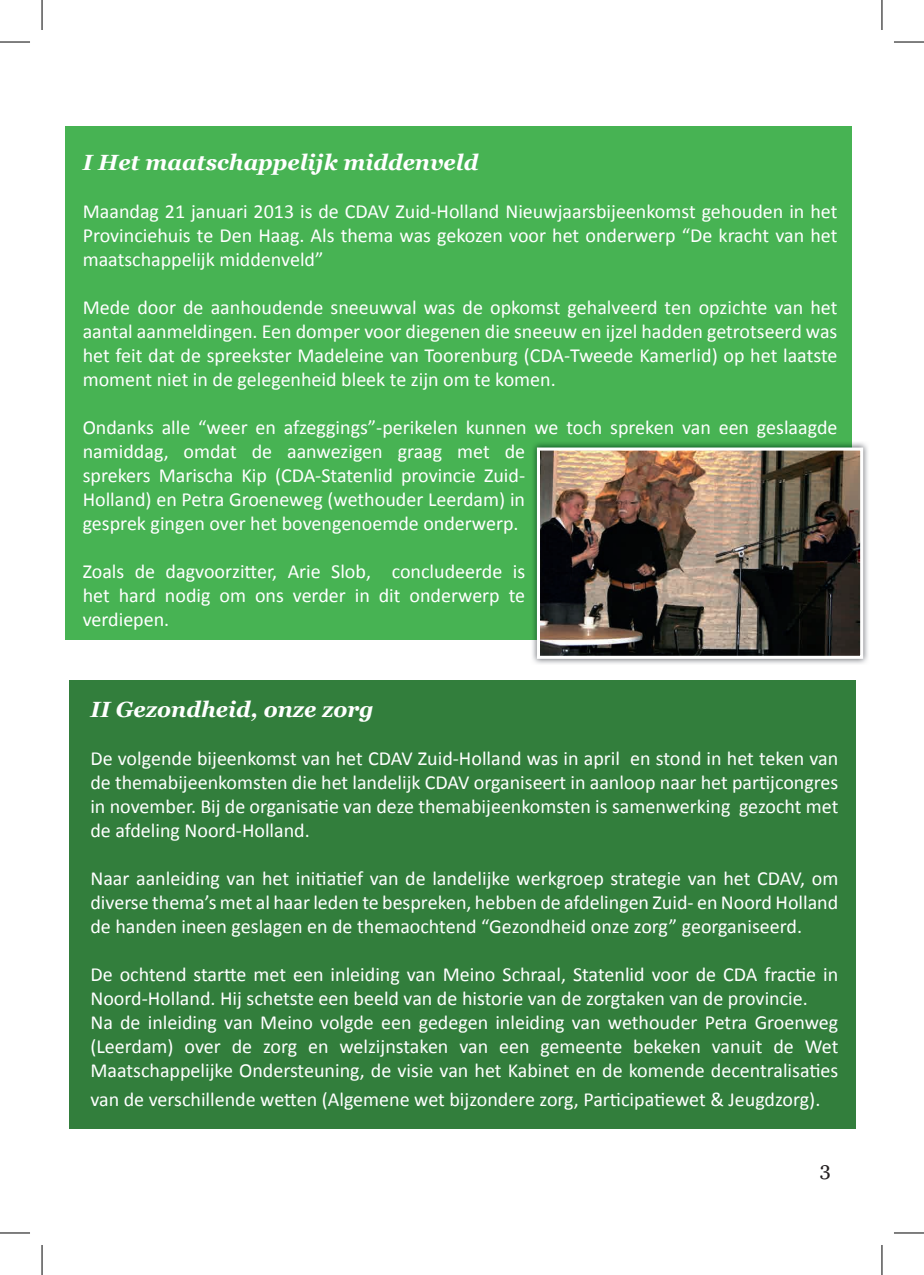
<style>
.page{position:relative;width:924px;height:1275px;background:#fff}
.page>*{position:absolute;margin:0;border:0;box-sizing:border-box;transform-origin:0 0}
.t1{font:italic 700 22px "Georgia";color:#fff}
.t2{font:20px/24px "Calibri";color:#fff;text-align:justify}
.t3{font:20px "Georgia";color:#231f20}
</style>
<div class="page">
<div style="left:70px;top:680px;width:785px;height:448px;background:#327e3c"></div>
<div style="left:65px;top:126px;width:786px;height:513px;background:#47b353"></div>
<img style="left:530px;top:441px;width:338px;height:223px">
<img style="left:530px;top:441px;width:321px;height:198px">
<img style="left:540px;top:451px;width:318px;height:204px">
<div style="left:536px;top:447px;width:326px;height:212px;border:3px solid #fff"></div>
<hr style="left:0;top:42px;width:30px;height:1px;background:#000">
<hr style="left:893px;top:42px;width:30px;height:1px;background:#000">
<hr style="left:0;top:1232px;width:30px;height:1px;background:#000">
<hr style="left:893px;top:1232px;width:30px;height:1px;background:#000">
<hr style="left:42px;top:0;width:1px;height:30px;background:#000">
<hr style="left:42px;top:1245px;width:1px;height:30px;background:#000">
<hr style="left:881px;top:0;width:1px;height:30px;background:#000">
<hr style="left:881px;top:1245px;width:1px;height:30px;background:#000">
<p class="t1" style="left:83px;top:148px;width:397px">I Het maatschappelijk middenveld</p>
<p class="t2" style="left:83px;top:199px;width:755px">Maandag 21 januari 2013 is de CDAV Zuid-Holland Nieuwjaarsbijeenkomst gehouden in het Provinciehuis te Den Haag. Als thema was gekozen voor het onderwerp “De kracht van het maatschappelijk middenveld”</p>
<p class="t2" style="left:83px;top:295px;width:756px">Mede door de aanhoudende sneeuwval was de opkomst gehalveerd ten opzichte van het aantal aanmeldingen. Een domper voor diegenen die sneeuw en ijzel hadden getrotseerd was het feit dat de spreekster Madeleine van Toorenburg (CDA-Tweede Kamerlid) op het laatste moment niet in de gelegenheid bleek te zijn om te komen.</p>
<p class="t2" style="left:83px;top:415px;width:755px;text-align:left">Ondanks alle “weer en afzeggings”-perikelen kunnen we toch spreken van een geslaagde namiddag, omdat de aanwezigen graag met de<br>sprekers Marischa Kip (CDA-Statenlid provincie Zuid-<br>Holland) en Petra Groeneweg (wethouder Leerdam) in<br>gesprek gingen over het bovengenoemde onderwerp.</p>
<p class="t2" style="left:83px;top:559px;width:444px">Zoals de dagvoorzitter, Arie Slob, concludeerde is het hard nodig om ons verder in dit onderwerp te verdiepen.</p>
<p class="t1" style="left:90px;top:695px;width:284px">II Gezondheid, onze zorg</p>
<p class="t2" style="left:90px;top:746px;width:749px">De volgende bijeenkomst van het CDAV Zuid-Holland was in april en stond in het teken van de themabijeenkomsten die het landelijk CDAV organiseert in aanloop naar het partijcongres in november. Bij de organisatie van deze themabijeenkomsten is samenwerking gezocht met de afdeling Noord-Holland.</p>
<p class="t2" style="left:90px;top:866px;width:749px">Naar aanleiding van het initiatief van de landelijke werkgroep strategie van het CDAV, om diverse thema’s met al haar leden te bespreken, hebben de afdelingen Zuid- en Noord Holland de handen ineen geslagen en de themaochtend “Gezondheid onze zorg” georganiseerd.</p>
<p class="t2" style="left:90px;top:962px;width:749px;text-align:left">De ochtend startte met een inleiding van Meino Schraal, Statenlid voor de CDA fractie in Noord-Holland. Hij schetste een beeld van de historie van de zorgtaken van de provincie.<br>Na de inleiding van Meino volgde een gedegen inleiding van wethouder Petra Groenweg (Leerdam) over de zorg en welzijnstaken van een gemeente bekeken vanuit de Wet Maatschappelijke Ondersteuning, de visie van het Kabinet en de komende decentralisaties</p>
<p class="t2" style="left:90px;top:1086px;width:731px">van de verschillende wetten (Algemene wet bijzondere zorg, Participatiewet &amp; Jeugdzorg).</p>
<p class="t3" style="left:819px;top:1157px;width:13px">3</p>
</div>
